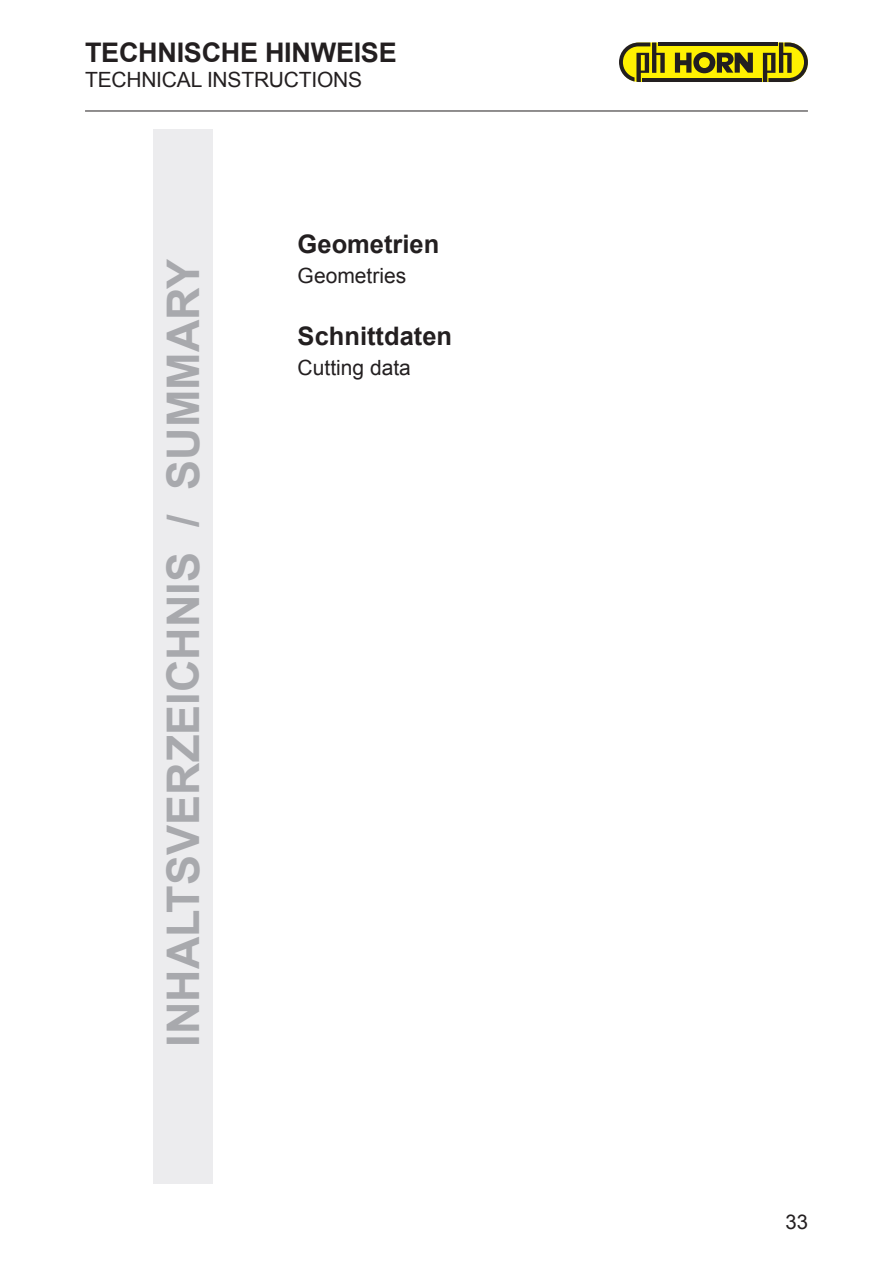
<style>
.page{position:relative;width:893px;height:1263px;background:#fff}
.page>*{position:absolute;margin:0;border:0;box-sizing:border-box;transform-origin:0 0}
.t1{font:700 45px "Arial";color:#a8a9ad}
.t2{font:700 27px "Arial";letter-spacing:-.01em;color:#231f20}
.t3{font:700 25.5px "Arial";color:#231f20}
.t4{font:21px "Arial";letter-spacing:-.01em;color:#231f20}
.t5{font:20.25px "Arial";color:#231f20}
</style>
<div class="page">
<div style="left:153px;top:129px;width:60px;height:1054px;background:#ececee"></div>
<div style="left:620px;top:43px;width:188px;height:39px;background:#fff101;border-radius:20px"></div>
<svg style="left:675px;top:52px;width:78px;height:21px"></svg>
<hr style="left:658px;top:43px;width:120px;height:3px;background:#231f20">
<hr style="left:642px;top:78px;width:120px;height:4px;background:#231f20">
<svg style="left:619px;top:43px;width:46px;height:39px"></svg>
<svg style="left:763px;top:43px;width:45px;height:39px"></svg>
<hr style="left:85px;top:111px;width:723px;height:1px;background:#231f20">
<p class="t2" style="left:85px;top:35px;width:313px">TECHNISCHE HINWEISE</p>
<p class="t4" style="left:85px;top:66px;width:279px">TECHNICAL INSTRUCTIONS</p>
<h1 class="t1" style="left:153px;top:1047px;width:789px;rotate:-90deg">INHALTSVERZEICHNIS / SUMMARY</h1>
<p class="t3" style="left:298px;top:227px;width:143px">Geometrien</p>
<p class="t4" style="left:298px;top:262px;width:110px">Geometries</p>
<p class="t3" style="left:298px;top:318px;width:156px">Schnittdaten</p>
<p class="t4" style="left:298px;top:354px;width:115px">Cutting data</p>
<p class="t5" style="left:785px;top:1209px;width:24px">33</p>
</div>
